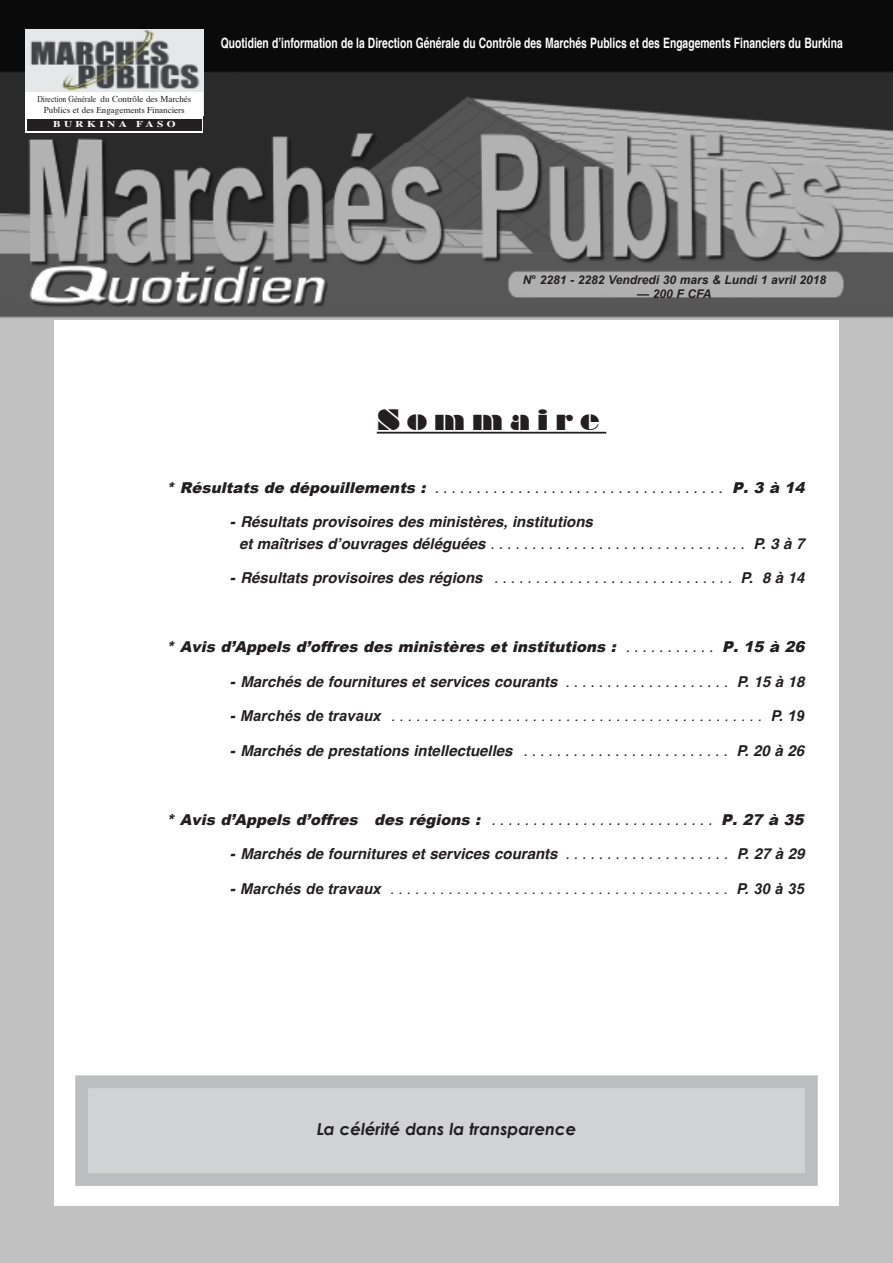
<style>
.page{position:relative;width:893px;height:1263px;background:#fff}
.page>*{position:absolute;margin:0;border:0;box-sizing:border-box;transform-origin:0 0}
.t1{font:27px "Braggadocio";letter-spacing:.25em;color:#231f20}
.t2{font:italic 700 16.5px "Century Gothic";color:#231f20}
.t3{font:italic 700 15px/21px "Helvetica";color:#231f20}
.t4{font:italic 900 15px "Arial";color:#231f20}
.t5{font:italic 15px "Arial";color:#231f20}
.t6{font:italic 15px "Helvetica";color:#231f20}
.t7{font:700 14.25px "Helvetica";color:#fff;scale:.72 1}
.t8{font:italic 700 12px "Arial";color:#231f20}
.t9{font:9px/10.8px "Times";color:#231f20;text-align:center;scale:.86 1}
.t10{font:700 9px "Times";letter-spacing:.3em;color:#fff;scale:1.26 1}
.s1{font-family:"Arial";font-weight:900}
.s2{font-weight:400}
.s3{font-family:"Helvetica";font-weight:400}
.s4{font-weight:900}
.s5{font-weight:700}
</style>
<div class="page">
<img style="left:0;top:0;width:893px;height:1263px">
<img style="left:26px;top:29px;width:177px;height:63px">
<div style="left:54px;top:320px;width:785px;height:886px;background:#fff"></div>
<div style="left:27px;top:119px;width:175px;height:12px;background:#231f20"></div>
<div style="left:26px;top:92px;width:177px;height:27px;background:#fff"></div>
<div style="left:88px;top:1088px;width:717px;height:85px;background:#d1d2d4"></div>
<div style="left:75px;top:1075px;width:743px;height:111px;border:13px solid #bcbdc0"></div>
<hr style="left:377px;top:432px;width:229px;height:2px;background:#231f20">
<p class="t9" style="left:37px;top:95px;width:181px">Direction Générale du Contrôle des Marchés<br>Publics et des Engagements Financiers</p>
<p class="t10" style="left:53px;top:121px;width:99px">BURKINA FASO</p>
<p class="t7" style="left:221px;top:37px;width:865px">Quotidien d’information de la Direction Générale du Contrôle des Marchés Publics et des Engagements Financiers du Burkina</p>
<p class="t8" style="left:523px;top:273px;width:305px">N° 2281 - 2282 Vendredi 30 mars &amp; Lundi 1 avril 2018</p>
<p class="t8" style="left:637px;top:288px;width:76px">— 200 F CFA</p>
<h1 class="t1" style="left:377px;top:409px;width:224px">Sommaire</h1>
<p class="t6" style="left:166px;top:481px;width:643px"><span class="s1">* Résultats de dépouillements :</span> . . . . . . . . . . . . . . . . . . . . . . . . . . . . . . . . . . . <span class="s1">P. 3 à 14</span></p>
<p class="t3" style="left:239px;top:513px;width:567px;text-indent:-9px"><span class="s1">-</span> Résultats provisoires des ministères, institutions<br>et maîtrises d’ouvrages déléguées <span class="s2">. . . . . . . . . . . . . . . . . . . . . . . . . . . . . . .</span> P. 3 à 7</p>
<p class="t3" style="left:230px;top:568px;width:576px"><span class="s1">-</span> Résultats provisoires des régions <span class="s2">. . . . . . . . . . . . . . . . . . . . . . . . . . . . .</span> P. 8 à 14</p>
<p class="t4" style="left:166px;top:635px;width:643px">* Avis d’Appels d’offres des ministères et institutions : <span class="s3">. . . . . . . . . . .</span> P. 15 à 26</p>
<p class="t3" style="left:230px;top:672px;width:576px"><span class="s1">-</span> Marchés de fournitures et services courants <span class="s2">. . . . . . . . . . . . . . . . . . . .</span> P. 15 à 18</p>
<p class="t5" style="left:230px;top:707px;width:576px"><span class="s4">-</span> <span class="s5">Marchés de travaux</span> . . . . . . . . . . . . . . . . . . . . . . . . . . . . . . . . . . . . . . . . . . . . . <span class="s5">P. 19</span></p>
<p class="t3" style="left:230px;top:741px;width:576px"><span class="s1">-</span> Marchés de prestations intellectuelles <span class="s2">. . . . . . . . . . . . . . . . . . . . . . . . .</span> P. 20 à 26</p>
<p class="t4" style="left:166px;top:808px;width:642px">* Avis d’Appels d’offres des régions : <span class="s3">. . . . . . . . . . . . . . . . . . . . . . . . . . .</span> P. 27 à 35</p>
<p class="t3" style="left:230px;top:844px;width:576px"><span class="s1">-</span> Marchés de fournitures et services courants <span class="s2">. . . . . . . . . . . . . . . . . . . .</span> P. 27 à 29</p>
<p class="t5" style="left:230px;top:880px;width:576px"><span class="s4">-</span> <span class="s5">Marchés de travaux</span> . . . . . . . . . . . . . . . . . . . . . . . . . . . . . . . . . . . . . . . . . <span class="s5">P. 30 à 35</span></p>
<p class="t2" style="left:317px;top:1118px;width:261px">La célérité dans la transparence</p>
</div>
